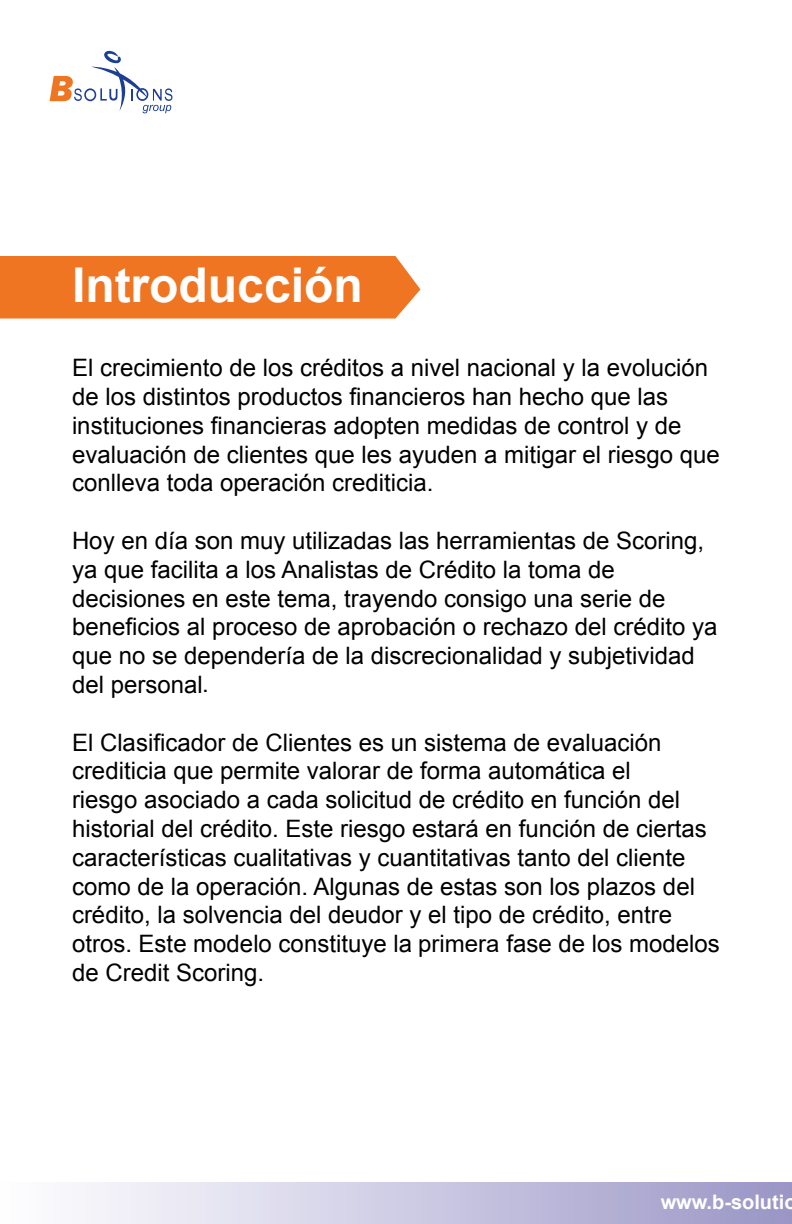
<style>
.page{position:relative;width:792px;height:1224px;background:#fff}
.page>*{position:absolute;margin:0;border:0;box-sizing:border-box;transform-origin:0 0}
.t1{font:700 48px "Arial";color:#fff}
.t2{font:24px/28.8px "Arial";color:#000}
.t3{font:700 20px "Arial";color:#fff}
</style>
<div class="page">
<div style="left:0;top:256px;width:420px;height:63px;background:#f07522"></div>
<div style="left:0;top:1183px;width:792px;height:41px;background:linear-gradient(to right,#fff,#9c97c7)"></div>
<svg style="left:50px;top:50px;width:122px;height:63px"></svg>
<h1 class="t1" style="left:72px;top:252px;width:292px">Introducción</h1>
<p class="t2" style="left:72px;top:353px;width:649px">El crecimiento de los créditos a nivel nacional y la evolución de los distintos productos financieros han hecho que las instituciones financieras adopten medidas de control y de evaluación de clientes que les ayuden a mitigar el riesgo que conlleva toda operación crediticia.</p>
<p class="t2" style="left:72px;top:526px;width:647px">Hoy en día son muy utilizadas las herramientas de Scoring, ya que facilita a los Analistas de Crédito la toma de decisiones en este tema, trayendo consigo una serie de beneficios al proceso de aprobación o rechazo del crédito ya que no se dependería de la discrecionalidad y subjetividad del personal.</p>
<p class="t2" style="left:72px;top:728px;width:636px">El Clasificador de Clientes es un sistema de evaluación crediticia que permite valorar de forma automática el<br>riesgo asociado a cada solicitud de crédito en función del historial del crédito. Este riesgo estará en función de ciertas características cualitativas y cuantitativas tanto del cliente como de la operación. Algunas de estas son los plazos del crédito, la solvencia del deudor y el tipo de crédito, entre otros. Este modelo constituye la primera</p>
<p class="t2" style="left:445px;top:929px;width:276px">em fase de los modelos</p>
<p class="t2" style="left:72px;top:958px;width:194px">de Credit Scoring.</p>
<p class="t3" style="left:661px;top:1188px;width:137px">www.b-solutio</p>
</div>
